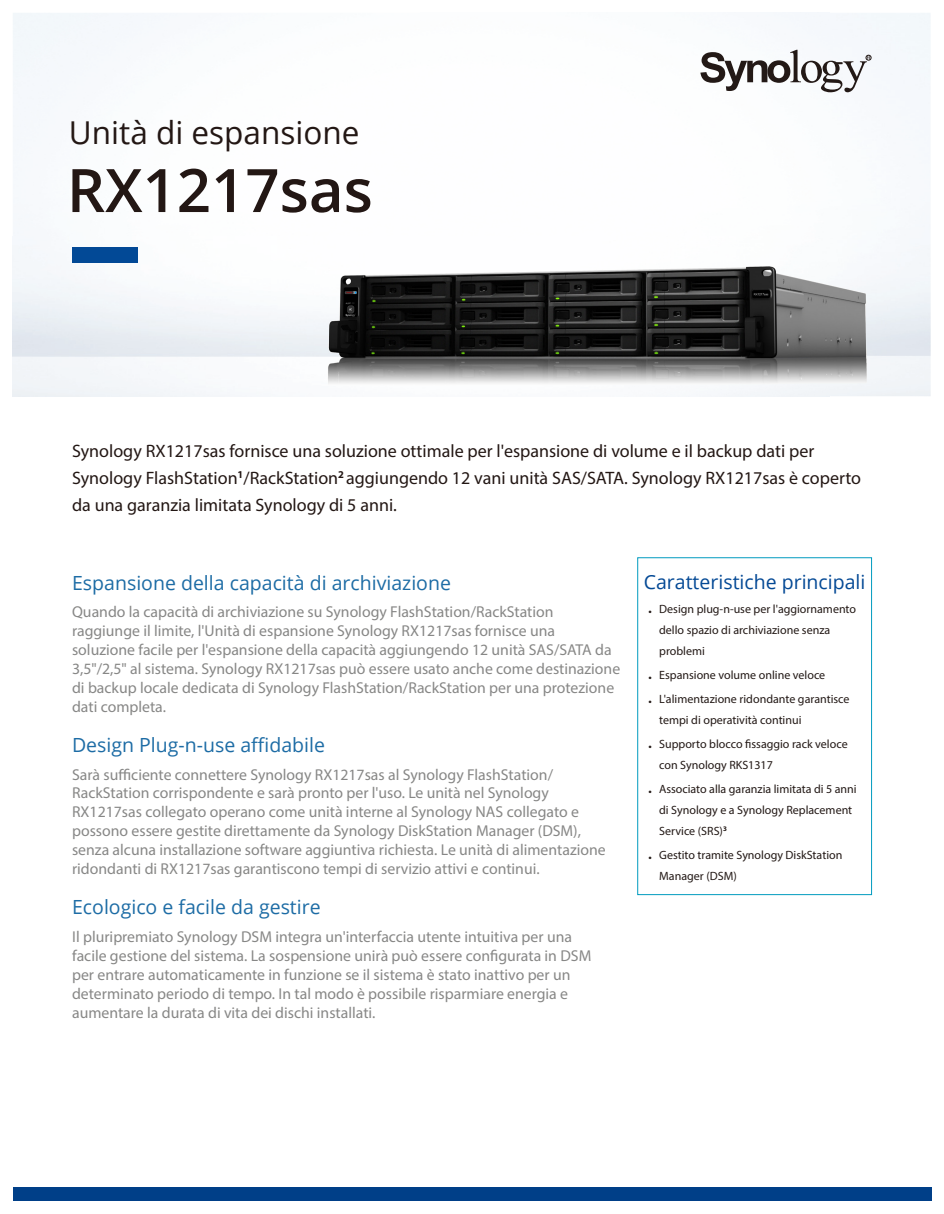
<style>
.page{position:relative;width:944px;height:1214px;background:#fff}
.page>*{position:absolute;margin:0;border:0;box-sizing:border-box;transform-origin:0 0}
.Model_Name{font:600 60px "Open Sans";color:#231714}
.Product_Type{font:31.5px "Open Sans";color:#231714}
.Chapter_Title_1{font:19.5px "Open Sans";color:#1d6ca5}
.Selling_Title{font:19.5px "Open Sans";color:#044995}
.Introduction{font:18px/27px "Myriad Pro";color:#231714}
.Body_Content{font:15.75px/18.9px "Myriad Pro";color:#878786}
.t1{font:12px/21px "Myriad Pro";color:#231916}
</style>
<div class="page">
<div style="left:13px;top:1187px;width:918px;height:14px;background:#003f88"></div>
<svg style="left:700px;top:50px;width:171px;height:42px"></svg>
<div style="left:72px;top:247px;width:66px;height:16px;background:#024996"></div>
<img style="left:322px;top:261px;width:549px;height:133px">
<p class="Product_Type" style="left:69px;top:111px;width:292px">Unità di espansione</p>
<p class="Model_Name" style="left:67px;top:149px;width:307px">RX1217sas</p>
<p class="Introduction" style="left:72px;top:437px;width:790px">Synology RX1217sas fornisce una soluzione ottimale per l'espansione di volume e il backup dati per<br>Synology FlashStation<sup>1</sup>/RackStation<sup>2</sup> aggiungendo 12 vani unità SAS/SATA. Synology RX1217sas è coperto da una garanzia limitata Synology di 5 anni.</p>
<p class="Chapter_Title_1" style="left:72px;top:569px;width:380px">Espansione della capacità di archiviazione</p>
<p class="Body_Content" style="left:72px;top:602px;width:549px">Quando la capacità di archiviazione su Synology FlashStation/RackStation raggiunge il limite, l'Unità di espansione Synology RX1217sas fornisce una soluzione facile per l'espansione della capacità aggiungendo 12 unità SAS/SATA da 3,5"/2,5" al sistema. Synology RX1217sas può essere usato anche come destinazione di backup locale dedicata di Synology FlashStation/RackStation per una protezione dati completa.</p>
<p class="Chapter_Title_1" style="left:72px;top:731px;width:254px">Design Plug-n-use affidabile</p>
<p class="Body_Content" style="left:72px;top:764px;width:535px">Sarà sufficiente connettere Synology RX1217sas al Synology FlashStation/ RackStation corrispondente e sarà pronto per l'uso. Le unità nel Synology RX1217sas collegato operano come unità interne al Synology NAS collegato e possono essere gestite direttamente da Synology DiskStation Manager (DSM), senza alcuna installazione software aggiuntiva richiesta. Le unità di alimentazione ridondanti di RX1217sas garantiscono tempi di servizio attivi e continui.</p>
<p class="Chapter_Title_1" style="left:72px;top:894px;width:250px">Ecologico e facile da gestire</p>
<p class="Body_Content" style="left:72px;top:927px;width:520px">Il pluripremiato Synology DSM integra un'interfaccia utente intuitiva per una facile gestione del sistema. La sospensione unirà può essere configurata in DSM per entrare automaticamente in funzione se il sistema è stato inattivo per un determinato periodo di tempo. In tal modo è possibile risparmiare energia e aumentare la durata di vita dei dischi installati.</p>
<p class="Selling_Title" style="left:643px;top:569px;width:223px">Caratteristiche principali</p>
<p class="t1" style="left:659px;top:598px;width:198px;text-indent:-11px">• Design plug-n-use per l'aggiornamento dello spazio di archiviazione senza problemi</p>
<p class="t1" style="left:648px;top:664px;width:178px">• Espansione volume online veloce</p>
<p class="t1" style="left:659px;top:688px;width:192px;text-indent:-11px">• L'alimentazione ridondante garantisce tempi di operatività continui</p>
<p class="t1" style="left:659px;top:733px;width:190px;text-indent:-11px">• Supporto blocco fissaggio rack veloce con Synology RKS1317</p>
<p class="t1" style="left:659px;top:778px;width:199px;text-indent:-11px">• Associato alla garanzia limitata di 5 anni di Synology e a Synology Replacement<br>Service (SRS)<sup>3</sup></p>
<p class="t1" style="left:659px;top:844px;width:185px;text-indent:-11px">• Gestito tramite Synology DiskStation<br>Manager (DSM)</p>
</div>
